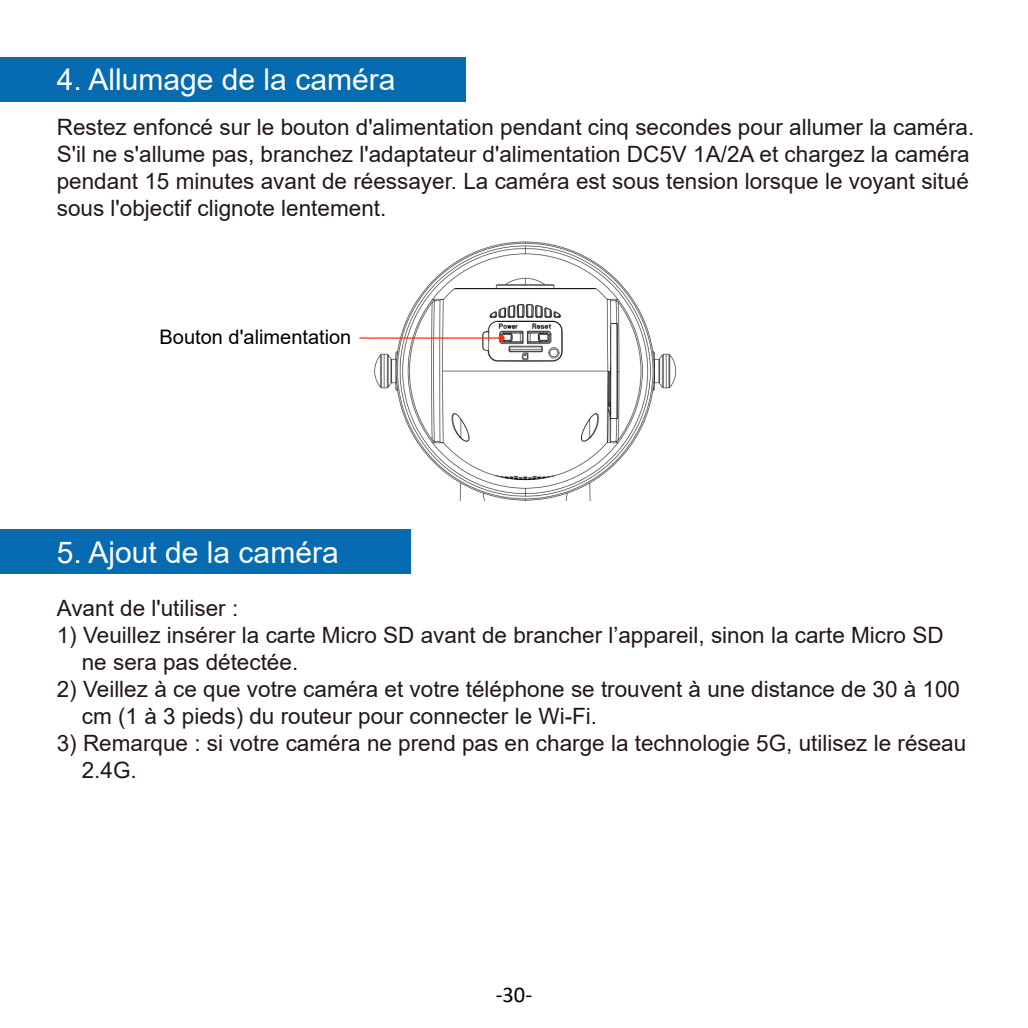
<style>
.page{position:relative;width:1028px;height:1028px;background:#fff}
.page>*{position:absolute;margin:0;border:0;box-sizing:border-box;transform-origin:0 0}
.t1{font:30px "Arial";color:#fff}
.t2{font:22.5px/27px "Arial";color:#231815}
.t3{font:22.5px "Calibri";color:#000}
.t4{font:20px "Arial";color:#000}
</style>
<div class="page">
<div style="left:0;top:57px;width:466px;height:44px;background:#066bb0"></div>
<div style="left:0;top:529px;width:411px;height:44px;background:#066bb0"></div>
<img style="left:374px;top:241px;width:302px;height:259px">
<hr style="left:359px;top:337px;width:142px;height:2px;background:#ff3000">
<svg style="left:498px;top:335px;width:6px;height:6px"></svg>
<h1 class="t1" style="left:57px;top:59px;width:340px">4. Allumage de la caméra</h1>
<p class="t2" style="left:57px;top:113px;width:919px">Restez enfoncé sur le bouton d'alimentation pendant cinq secondes pour allumer la caméra.<br>S'il ne s'allume pas, branchez l'adaptateur d'alimentation DC5V 1A/2A et chargez la caméra pendant 15 minutes avant de réessayer. La caméra est sous tension lorsque le voyant situé sous l'objectif clignote lentement.</p>
<p class="t4" style="left:160px;top:323px;width:193px">Bouton d'alimentation</p>
<h1 class="t1" style="left:57px;top:531px;width:283px">5. Ajout de la caméra</h1>
<p class="t2" style="left:57px;top:594px;width:183px">Avant de l'utiliser :</p>
<p class="t2" style="left:82px;top:621px;width:863px;text-indent:-25px">1) Veuillez insérer la carte Micro SD avant de brancher l’appareil, sinon la carte Micro SD ne sera pas détectée.</p>
<p class="t2" style="left:82px;top:675px;width:879px;text-indent:-25px">2) Veillez à ce que votre caméra et votre téléphone se trouvent à une distance de 30 à 100 cm (1 à 3 pieds) du routeur pour connecter le Wi-Fi.</p>
<p class="t2" style="left:82px;top:729px;width:886px;text-indent:-25px">3) Remarque : si votre caméra ne prend pas en charge la technologie 5G, utilisez le réseau<br>2.4G.</p>
<p class="t3" style="left:495px;top:979px;width:38px">-30-</p>
</div>
